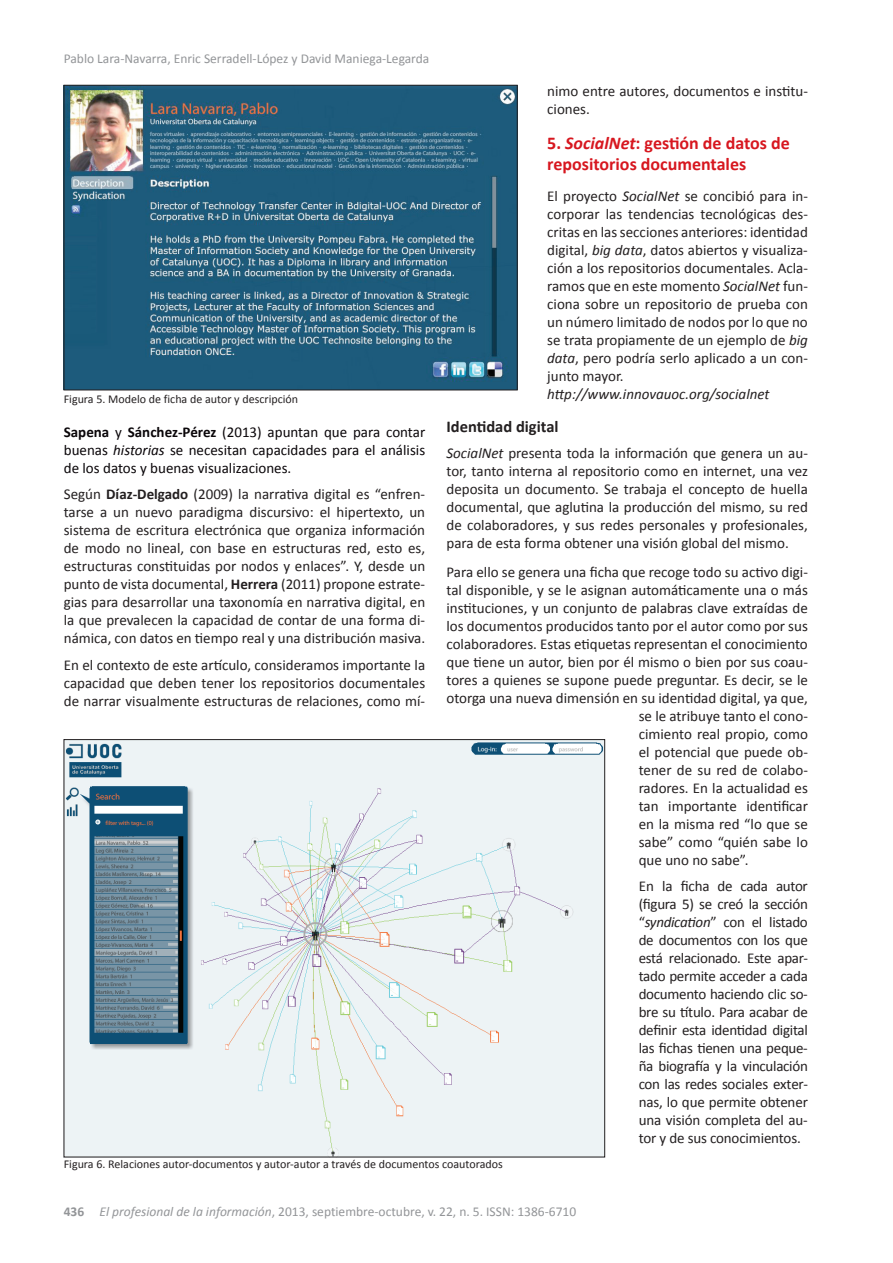
<style>
.page{position:relative;width:893px;height:1263px;background:#fff}
.page>*{position:absolute;margin:0;border:0;box-sizing:border-box;transform-origin:0 0}
.t1{font:700 18px/21.6px "Calibri";color:#d7171f}
.t2{font:700 16.5px "Calibri";color:#231f20}
.t3{font:15px/18px "Calibri";color:#231f20;text-align:justify}
.t4{font:15px/18px "Calibri";color:#0a0609;text-align:justify}
.t5{font:italic 15px "Calibri";color:#231f20}
.t6{font:13.5px "Calibri";color:#939598}
.t7{font:12px "Calibri";color:#231f20}
.s1{font-weight:700}
.s2{font-style:italic}
</style>
<div class="page">
<img style="left:66px;top:87px;width:449px;height:301px">
<div style="left:64px;top:85px;width:453px;height:305px;border:1px solid #231f20"></div>
<img style="left:66px;top:741px;width:537px;height:414px">
<p class="t6" style="left:64px;top:50px;width:367px">Pablo Lara-Navarra, Enric Serradell-López y David Maniega-Legarda</p>
<p class="t7" style="left:64px;top:392px;width:236px">Figura 5. Modelo de ficha de autor y descripción</p>
<p class="t4" style="left:64px;top:423px;width:363px"><span class="s1">Sapena</span> y <span class="s1">Sánchez-Pérez</span> (2013) apuntan que para contar buenas <span class="s2">historias</span> se necesitan capacidades para el análisis de los datos y buenas visualizaciones.</p>
<p class="t3" style="left:64px;top:485px;width:363px">Según <span class="s1">Díaz-Delgado</span> (2009) la narrativa digital es “enfren&shy;tarse a un nuevo paradigma discursivo: el hipertexto, un sistema de escritura electrónica que organiza información de modo no lineal, con base en estructuras red, esto es, estructuras constituidas por nodos y enlaces”. Y, desde un punto de vista documental, <span class="s1">Herrera</span> (2011) propone estrate&shy;gias para desarrollar una taxonomía en narrativa digital, en la que prevalecen la capacidad de contar de una forma di&shy;námica, con datos en tiempo real y una distribución masiva.</p>
<p class="t3" style="left:64px;top:656px;width:363px">En el contexto de este artículo, consideramos importante la capacidad que deben tener los repositorios documentales de narrar visualmente estructuras de relaciones, como mí-</p>
<p class="t3" style="left:547px;top:82px;width:262px">nimo entre autores, documentos e institu&shy;ciones.</p>
<p class="t1" style="left:547px;top:132px;width:244px">5. <span class="s2">SocialNet</span>: gestión de datos de repositorios documentales</p>
<p class="t3" style="left:547px;top:187px;width:262px">El proyecto <span class="s2">SocialNet</span> se concibió para in&shy;corporar las tendencias tecnológicas des&shy;critas en las secciones anteriores: identidad digital, <span class="s2">big data</span>, datos abiertos y visualiza&shy;ción a los repositorios documentales. Acla&shy;ramos que en este momento <span class="s2">SocialNet</span> fun&shy;ciona sobre un repositorio de prueba con un número limitado de nodos por lo que no se trata propiamente de un ejemplo de <span class="s2">big data</span>, pero podría serlo aplicado a un con&shy;junto mayor.</p>
<p class="t5" style="left:547px;top:384px;width:224px">http://www.innovauoc.org/socialnet</p>
<p class="t2" style="left:446px;top:416px;width:114px">Identidad digital</p>
<p class="t3" style="left:446px;top:444px;width:363px"><span class="s2">SocialNet</span> presenta toda la información que genera un au&shy;tor, tanto interna al repositorio como en internet, una vez deposita un documento. Se trabaja el concepto de huella documental, que aglutina la producción del mismo, su red de colaboradores, y sus redes personales y profesionales, para de esta forma obtener una visión global del mismo.</p>
<p class="t3" style="left:446px;top:563px;width:363px">Para ello se genera una ficha que recoge todo su activo digi-</p>
<p class="t3" style="left:446px;top:581px;width:363px">tal disponible, y se le asignan automáticamente una o más</p>
<p class="t3" style="left:446px;top:599px;width:363px">instituciones, y un conjunto de palabras clave extraídas de</p>
<p class="t3" style="left:446px;top:617px;width:363px">los documentos producidos tanto por el autor como por sus</p>
<p class="t3" style="left:446px;top:635px;width:363px">colaboradores. Estas etiquetas representan el conocimiento</p>
<p class="t3" style="left:446px;top:653px;width:363px">que tiene un autor, bien por él mismo o bien por sus coau-</p>
<p class="t3" style="left:446px;top:671px;width:363px">tores a quienes se supone puede preguntar. Es decir, se le</p>
<p class="t3" style="left:446px;top:689px;width:363px">otorga una nueva dimensión en su identidad digital, ya que,</p>
<p class="t3" style="left:639px;top:707px;width:171px">se le atribuye tanto el cono-</p>
<p class="t3" style="left:639px;top:725px;width:171px">cimiento real propio, como</p>
<p class="t3" style="left:639px;top:743px;width:171px">el potencial que puede ob-</p>
<p class="t3" style="left:639px;top:761px;width:171px">tener de su red de colabo-</p>
<p class="t3" style="left:639px;top:779px;width:171px">radores. En la actualidad es</p>
<p class="t3" style="left:639px;top:797px;width:171px">tan importante identificar</p>
<p class="t3" style="left:639px;top:815px;width:171px">en la misma red “lo que se</p>
<p class="t3" style="left:639px;top:833px;width:171px">sabe” como “quién sabe lo</p>
<p class="t3" style="left:639px;top:851px;width:111px">que uno no sabe”.</p>
<p class="t3" style="left:639px;top:877px;width:171px">En la ficha de cada autor (figura 5) se creó la sección “<span class="s2">syndication</span>” con el listado de documentos con los que está relacionado. Este apar&shy;tado permite acceder a cada documento haciendo clic so&shy;bre su título. Para acabar de definir esta identidad digital las fichas tienen una peque&shy;ña biografía y la vinculación con las redes sociales exter&shy;nas, lo que permite obtener una visión completa del au&shy;tor y de sus conocimientos.</p>
<p class="t7" style="left:64px;top:1156px;width:440px">Figura 6. Relaciones autor-documentos y autor-autor a través de documentos coautorados</p>
<p class="t6" style="left:64px;top:1203px;width:514px"><span class="s1">436</span> <span class="s2">El profesional de la información</span>, 2013, septiembre-octubre, v. 22, n. 5. ISSN: 1386-6710</p>
</div>
